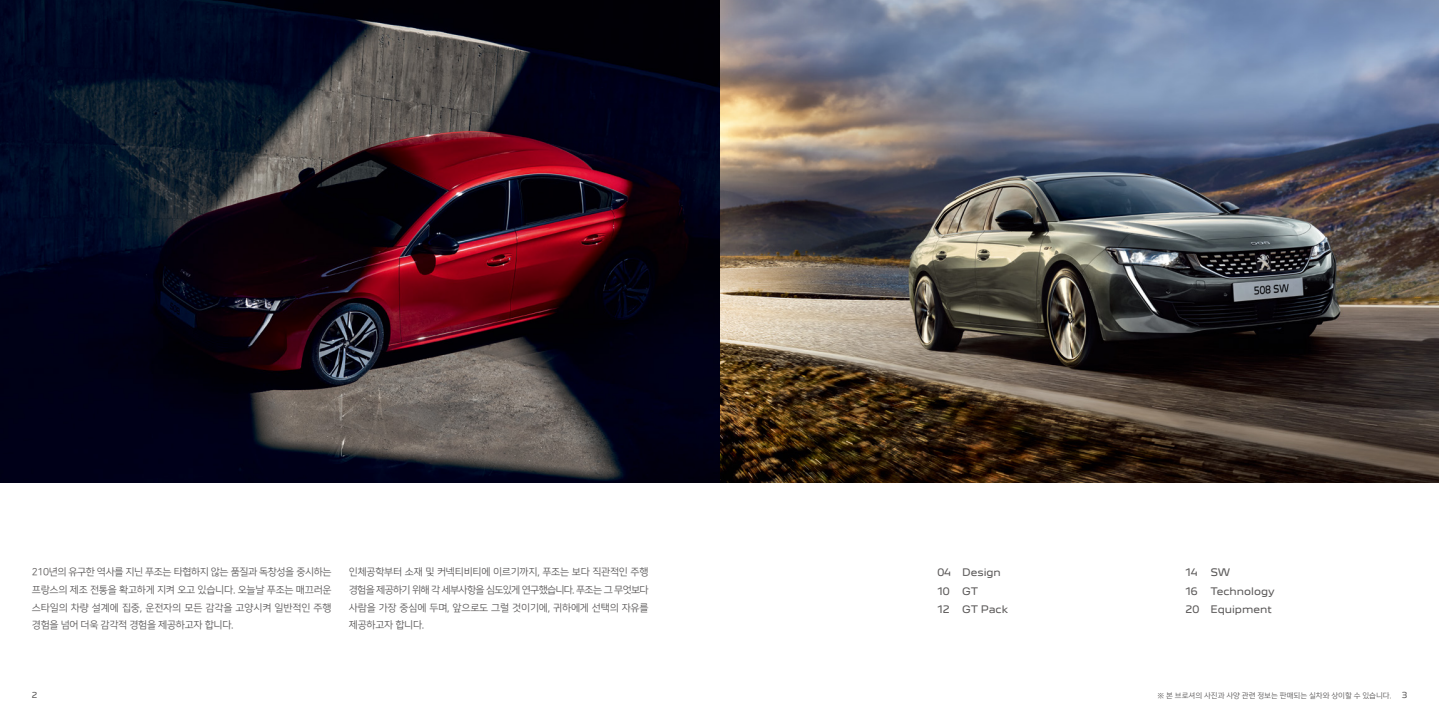
<style>
.page{position:relative;width:1439px;height:720px;background:#fff}
.page>*{position:absolute;margin:0;border:0;box-sizing:border-box;transform-origin:0 0}
.t1{font:10px/17.5px "Nanum Square OTFR";letter-spacing:-.025em;color:#595757;text-align:justify}
.t2{font:9.38px/18.8px "Peugeot New";color:#595757}
.t3{font:7.5px "Nanum Square OTFR";color:#595757}
.t4{font:7.5px "Peugeot New";color:#595757}
</style>
<div class="page">
<img style="left:0;top:0;width:1439px;height:482px">
<p class="t1" style="left:32px;top:563px;width:301px">210년의 유구한 역사를 지닌 푸조는 타협하지 않는 품질과 독창성을 중시하는 프랑스의 제조 전통을 확고하게 지켜 오고 있습니다. 오늘날 푸조는 매끄러운 스타일의 차량 설계에 집중, 운전자의 모든 감각을 고양시켜 일반적인 주행 경험을 넘어 더욱 감각적 경험을 제공하고자 합니다.</p>
<p class="t1" style="left:349px;top:563px;width:301px">인체공학부터 소재 및 커넥티비티에 이르기까지, 푸조는 보다 직관적인 주행 경험을 제공하기 위해 각 세부사항을 심도있게 연구했습니다. 푸조는 그 무엇보다 사람을 가장 중심에 두며, 앞으로도 그럴 것이기에, 귀하에게 선택의 자유를 제공하고자 합니다.</p>
<p class="t2" style="left:937px;top:562px;width:15px">04<br>10<br>12</p>
<p class="t2" style="left:1185px;top:562px;width:15px">14<br>16<br>20</p>
<p class="t2" style="left:962px;top:562px;width:48px">Design<br>GT<br>GT Pack</p>
<p class="t2" style="left:1210px;top:562px;width:66px">SW<br>Technology<br>Equipment</p>
<p class="t4" style="left:32px;top:690px;width:7px">2</p>
<p class="t3" style="left:1157px;top:691px;width:236px">※ 본 브로셔의 사진과 사양 관련 정보는 판매되는 실차와 상이할 수 있습니다.</p>
<p class="t4" style="left:1401px;top:690px;width:7px">3</p>
</div>
